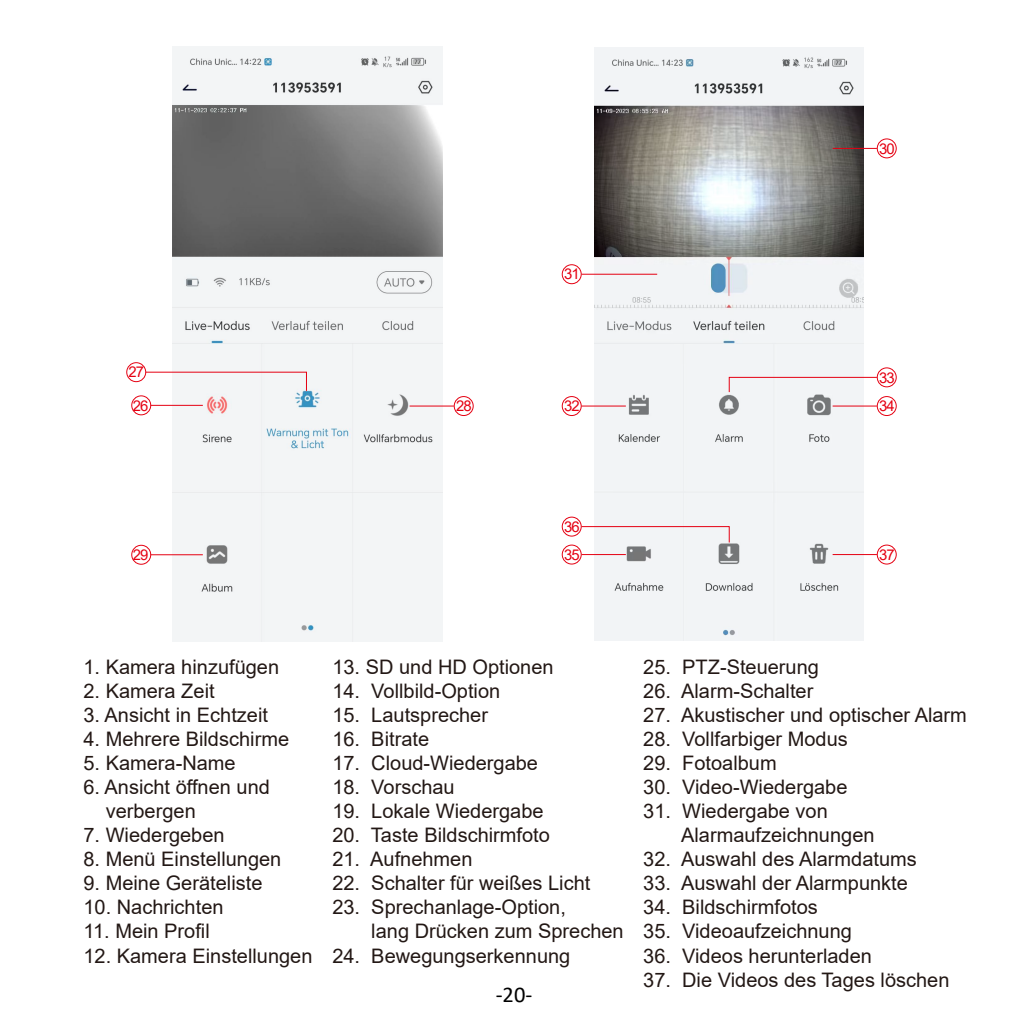
<style>
.page{position:relative;width:1028px;height:1028px;background:#fff}
.page>*{position:absolute;margin:0;border:0;box-sizing:border-box;transform-origin:0 0}
.t1{font:22.5px "Calibri";color:#000}
.t2{font:20px/24px "Arial";color:#231815}
.t3{font:14.75px/28px "Arial";letter-spacing:-.075em;color:#e50012}
</style>
<div class="page">
<img style="left:173px;top:47px;width:269px;height:594px">
<img style="left:594px;top:47px;width:269px;height:594px">
<hr style="left:151px;top:405px;width:52px;height:1px;background:#e50012">
<div style="left:131px;top:395px;width:20px;height:20px;border:1px solid #e50012;border-radius:50%"></div>
<hr style="left:151px;top:554px;width:52px;height:1px;background:#e50012">
<div style="left:131px;top:545px;width:20px;height:19px;border:1px solid #e50012;border-radius:50%"></div>
<hr style="left:409px;top:405px;width:45px;height:1px;background:#e50012">
<div style="left:454px;top:396px;width:19px;height:20px;border:1px solid #e50012;border-radius:50%"></div>
<hr style="left:832px;top:148px;width:45px;height:1px;background:#e50012">
<div style="left:877px;top:139px;width:19px;height:19px;border:1px solid #e50012;border-radius:50%"></div>
<hr style="left:832px;top:405px;width:45px;height:1px;background:#e50012">
<div style="left:877px;top:396px;width:19px;height:20px;border:1px solid #e50012;border-radius:50%"></div>
<hr style="left:832px;top:554px;width:45px;height:1px;background:#e50012">
<div style="left:877px;top:544px;width:19px;height:20px;border:1px solid #e50012;border-radius:50%"></div>
<hr style="left:581px;top:405px;width:45px;height:1px;background:#e50012">
<div style="left:562px;top:396px;width:19px;height:20px;border:1px solid #e50012;border-radius:50%"></div>
<svg style="left:580px;top:525px;width:150px;height:18px"></svg>
<div style="left:562px;top:517px;width:19px;height:19px;border:1px solid #e50012;border-radius:50%"></div>
<hr style="left:581px;top:554px;width:45px;height:1px;background:#e50012">
<div style="left:562px;top:544px;width:19px;height:20px;border:1px solid #e50012;border-radius:50%"></div>
<hr style="left:581px;top:274px;width:76px;height:1px;background:#e50012">
<div style="left:562px;top:264px;width:19px;height:20px;border:1px solid #e50012;border-radius:50%"></div>
<svg style="left:728px;top:376px;width:149px;height:17px"></svg>
<div style="left:877px;top:367px;width:19px;height:20px;border:1px solid #e50012;border-radius:50%"></div>
<svg style="left:145px;top:371px;width:162px;height:21px"></svg>
<div style="left:126px;top:362px;width:20px;height:20px;border:1px solid #e50012;border-radius:50%"></div>
<p class="t3" style="left:879px;top:134px;width:17px">30</p>
<p class="t3" style="left:128px;top:358px;width:17px">27</p>
<p class="t3" style="left:133px;top:391px;width:17px">26</p>
<p class="t3" style="left:456px;top:392px;width:17px">28</p>
<p class="t3" style="left:564px;top:260px;width:17px">31</p>
<p class="t3" style="left:564px;top:392px;width:17px">32</p>
<p class="t3" style="left:879px;top:363px;width:17px">33</p>
<p class="t3" style="left:879px;top:392px;width:17px">34</p>
<p class="t3" style="left:133px;top:540px;width:17px">29</p>
<p class="t3" style="left:564px;top:512px;width:17px">36<br>35</p>
<p class="t3" style="left:879px;top:540px;width:17px">37</p>
<p class="t2" style="left:83px;top:655px;width:197px">1. Kamera hinzufügen</p>
<p class="t2" style="left:83px;top:679px;width:133px">2. Kamera Zeit</p>
<p class="t2" style="left:83px;top:703px;width:186px">3. Ansicht in Echtzeit</p>
<p class="t2" style="left:83px;top:727px;width:207px">4. Mehrere Bildschirme</p>
<p class="t2" style="left:83px;top:751px;width:154px">5. Kamera-Name</p>
<p class="t2" style="left:106px;top:775px;width:166px;text-indent:-22px">6. Ansicht öffnen und verbergen</p>
<p class="t2" style="left:83px;top:823px;width:143px">7. Wiedergeben</p>
<p class="t2" style="left:83px;top:847px;width:199px">8. Menü Einstellungen</p>
<p class="t2" style="left:83px;top:871px;width:180px">9. Meine Geräteliste</p>
<p class="t2" style="left:83px;top:895px;width:142px">10. Nachrichten</p>
<p class="t2" style="left:83px;top:919px;width:128px">11. Mein Profil</p>
<p class="t2" style="left:83px;top:943px;width:230px">12. Kamera Einstellungen</p>
<p class="t2" style="left:332px;top:655px;width:223px">13. SD und HD Optionen</p>
<p class="t2" style="left:332px;top:679px;width:169px">14. Vollbild-Option</p>
<p class="t2" style="left:332px;top:703px;width:157px">15. Lautsprecher</p>
<p class="t2" style="left:332px;top:727px;width:98px">16. Bitrate</p>
<p class="t2" style="left:332px;top:751px;width:207px">17. Cloud-Wiedergabe</p>
<p class="t2" style="left:332px;top:775px;width:124px">18. Vorschau</p>
<p class="t2" style="left:332px;top:799px;width:213px">19. Lokale Wiedergabe</p>
<p class="t2" style="left:332px;top:823px;width:219px">20. Taste Bildschirmfoto</p>
<p class="t2" style="left:332px;top:847px;width:142px">21. Aufnehmen</p>
<p class="t2" style="left:332px;top:871px;width:259px">22. Schalter für weißes Licht</p>
<p class="t2" style="left:371px;top:895px;width:254px;text-indent:-39px">23. Sprechanlage-Option,<br>lang Drücken zum Sprechen</p>
<p class="t2" style="left:332px;top:943px;width:239px">24. Bewegungserkennung</p>
<p class="t1" style="left:495px;top:979px;width:38px">-20-</p>
<p class="t2" style="left:643px;top:655px;width:177px">25. PTZ-Steuerung</p>
<p class="t2" style="left:643px;top:679px;width:172px">26. Alarm-Schalter</p>
<p class="t2" style="left:643px;top:703px;width:325px">27. Akustischer und optischer Alarm</p>
<p class="t2" style="left:643px;top:727px;width:206px">28. Vollfarbiger Modus</p>
<p class="t2" style="left:643px;top:751px;width:135px">29. Fotoalbum</p>
<p class="t2" style="left:643px;top:775px;width:206px">30. Video-Wiedergabe</p>
<p class="t2" style="left:681px;top:799px;width:195px;text-indent:-38px">31. Wiedergabe von<br>Alarmaufzeichnungen</p>
<p class="t2" style="left:643px;top:847px;width:275px">32. Auswahl des Alarmdatums</p>
<p class="t2" style="left:643px;top:871px;width:266px">33. Auswahl der Alarmpunkte</p>
<p class="t2" style="left:643px;top:895px;width:176px">34. Bildschirmfotos</p>
<p class="t2" style="left:643px;top:919px;width:210px">35. Videoaufzeichnung</p>
<p class="t2" style="left:643px;top:943px;width:230px">36. Videos herunterladen</p>
<p class="t2" style="left:643px;top:967px;width:308px">37. Die Videos des Tages löschen</p>
</div>
